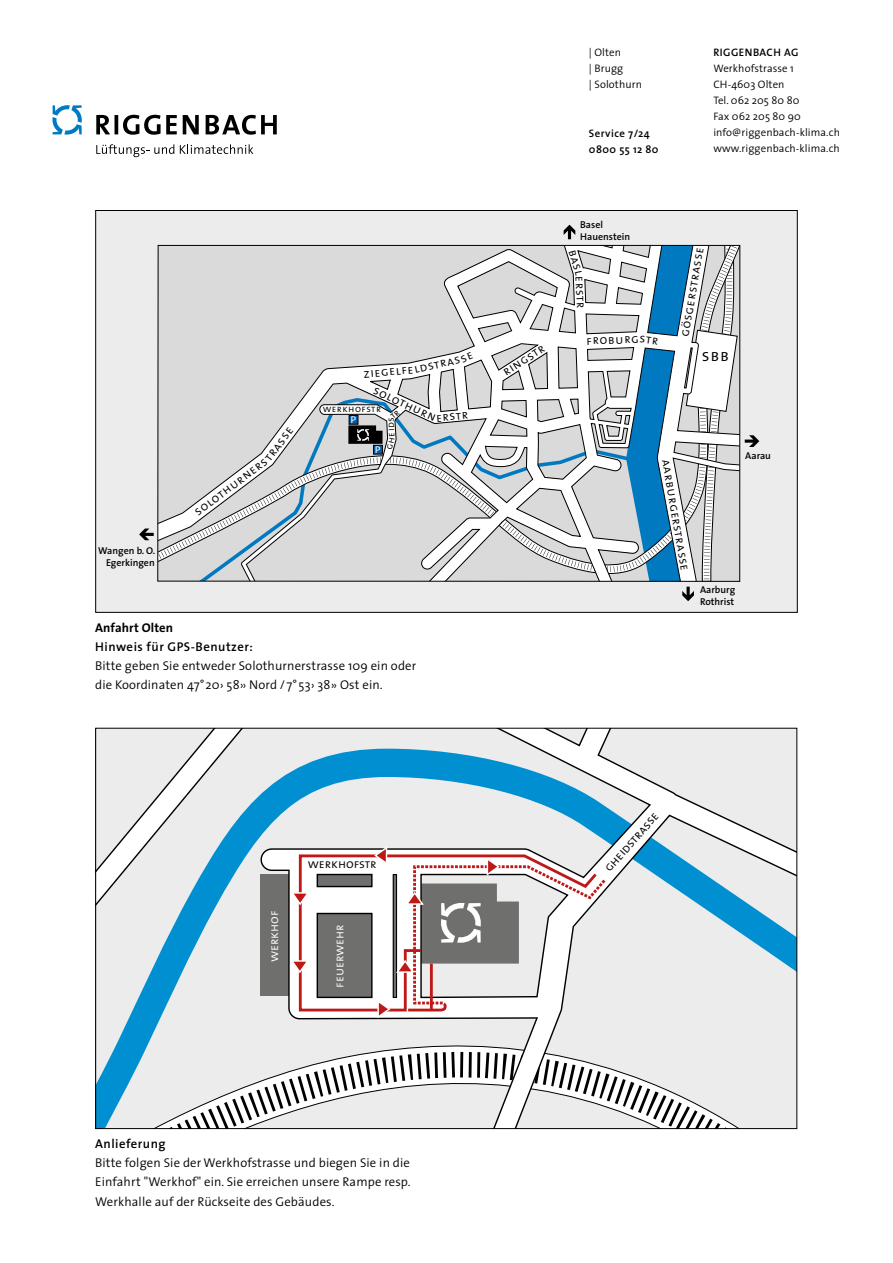
<style>
.page{position:relative;width:893px;height:1263px;background:#fff}
.page>*{position:absolute;margin:0;border:0;box-sizing:border-box;transform-origin:0 0}
.t1{font:17.1px "The Sans Semi Light Caps";color:#000}
.t2{font:12.9px "The Sans Semi Light Caps";color:#000}
.t3{font:12.9px "The Sans Semi Light Caps";color:#fff}
.t4{font:300 12.75px/19.2px "The Sans";letter-spacing:.01em;color:#000}
.t5{font:12.75px "The Sans Semi Light Caps";color:#000}
.t6{font:600 12.75px "The Sans";letter-spacing:.04em;color:#000}
.t7{font:12.75px "The Sans Semi Light Caps";color:#fff}
.t8{font:700 12.75px "The Sans";letter-spacing:.01em;color:#000}
.t9{font:300 10.8px/15.9px "The Sans";letter-spacing:.01em;color:#000}
.t10{font:600 10.8px/15.9px "The Sans";letter-spacing:.04em;color:#000}
.t11{font:600 10.05px/12px "The Sans";color:#000}
.t12{font:10.05px "The Sans Semi Light Caps";letter-spacing:.05em;color:#000}
.s1{font-size:12.9px}
.s2{font-size:12.75px}
</style>
<div class="page">
<svg style="left:97px;top:212px;width:699px;height:399px;background:#dfe0e1"></svg>
<svg style="left:745px;top:435px;width:14px;height:12px"></svg>
<svg style="left:139px;top:528px;width:15px;height:12px"></svg>
<svg style="left:97px;top:730px;width:698px;height:397px;background:#c8d9e1"></svg>
<svg style="left:297px;top:853px;width:76px;height:160px"></svg>
<svg style="left:289px;top:959px;width:21px;height:15px"></svg>
<svg style="left:290px;top:891px;width:20px;height:15px"></svg>
<svg style="left:373px;top:845px;width:235px;height:175px"></svg>
<svg style="left:96px;top:144px;width:78px;height:13px"></svg>
<svg style="left:180px;top:144px;width:73px;height:10px"></svg>
<svg style="left:96px;top:115px;width:181px;height:20px"></svg>
<svg style="left:52px;top:105px;width:30px;height:30px"></svg>
<svg style="left:331px;top:210px;width:407px;height:402px"></svg>
<p class="t5" style="left:362px;top:363px;width:52px;rotate:-5deg">zie<span class="s1">g</span>elfe</p>
<p class="t2" style="left:412px;top:358px;width:48px;rotate:-12deg">ldst<span class="s2">r</span>as</p>
<p class="t5" style="left:379px;top:379px;width:53px;rotate:25deg">sol<span class="s1">ot</span>h<span class="s1">u</span></p>
<p class="t12" style="left:323px;top:400px;width:60px">werkhofstr</p>
<p class="t11" style="left:98px;top:544px;width:58px;text-align:right">Wangen b. O.<br>Egerkingen</p>
<p class="t5" style="left:258px;top:453px;width:41px;rotate:-53deg">trasse</p>
<p class="t5" style="left:189px;top:504px;width:89px;rotate:-37deg">solo<span class="s1">t</span>hu<span class="s1">rne</span>rs</p>
<p class="t3" style="left:350px;top:408px;width:8px">p</p>
<p class="t3" style="left:374px;top:438px;width:8px">p</p>
<p class="t8" style="left:95px;top:616px;width:80px">Anfahrt Olten</p>
<p class="t6" style="left:95px;top:636px;width:159px">Hinweis für GPS-Benutzer:</p>
<p class="t4" style="left:95px;top:655px;width:323px">Bitte geben Sie entweder Solothurnerstrasse 109 ein oder die Koordinaten 47°20› 58›› Nord /7°53› 38» Ost ein.</p>
<p class="t2" style="left:498px;top:363px;width:49px;rotate:-33deg">ringstr</p>
<p class="t9" style="left:589px;top:44px;width:55px">| Olten<br>| Brugg<br>| Solothurn</p>
<p class="t10" style="left:589px;top:125px;width:71px">Service 7/24<br>0800 55 12 80</p>
<p class="t10" style="left:713px;top:44px;width:87px">RIGGENBACH AG</p>
<p class="t9" style="left:713px;top:60px;width:128px">Werkhofstrasse 1<br>CH-4603 Olten<br>Tel. 062 205 80 80<br>Fax 062 205 80 90 info@riggenbach-klima.ch www.riggenbach-klima.ch</p>
<p class="t11" style="left:580px;top:218px;width:52px">Basel<br>Hauenstein</p>
<p class="t2" style="left:591px;top:275px;width:34px;rotate:87deg">e<span class="s2">r</span>s<span class="s2">t</span>r</p>
<p class="t2" style="left:586px;top:330px;width:54px;rotate:-2deg">froburg</p>
<p class="t2" style="left:673px;top:335px;width:92px;rotate:-80deg">gösgerstrasse</p>
<h1 class="t1" style="left:702px;top:341px;width:29px">sbb</h1>
<p class="t5" style="left:676px;top:457px;width:115px;rotate:80deg">aarburgerstrasse</p>
<p class="t11" style="left:745px;top:449px;width:27px">Aarau</p>
<p class="t11" style="left:700px;top:583px;width:37px">Aarburg<br>Rothrist</p>
<p class="t7" style="left:263px;top:962px;width:53px;rotate:-90deg">werkhof</p>
<p class="t5" style="left:308px;top:853px;width:70px">werkhofstr</p>
<p class="t7" style="left:329px;top:988px;width:65px;rotate:-90deg">feuerwehr</p>
<p class="t5" style="left:599px;top:862px;width:76px;rotate:-48deg">gheidstrasse</p>
<p class="t6" style="left:95px;top:1133px;width:72px">Anlieferung</p>
<p class="t4" style="left:95px;top:1153px;width:317px;text-align:justify">Bitte folgen Sie der Werkhofstrasse und biegen Sie in die Einfahrt "Werkhof" ein. Sie erreichen unsere Rampe resp.<br>Werkhalle auf der Rückseite des Gebäudes.</p>
</div>
